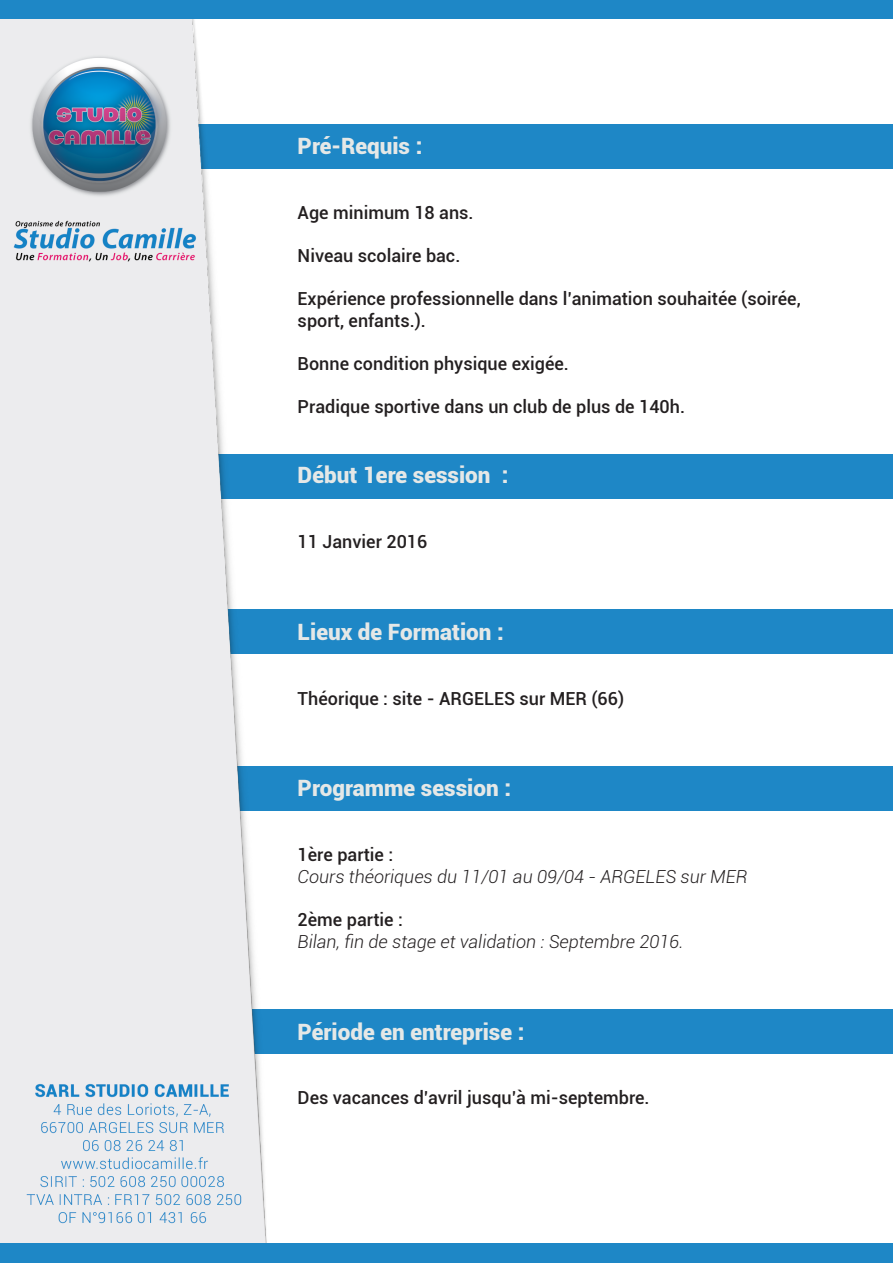
<style>
.page{position:relative;width:893px;height:1263px;background:#fff}
.page>*{position:absolute;margin:0;border:0;box-sizing:border-box;transform-origin:0 0}
.t1{font:900 22.5px "Roboto";color:#e5e8e7}
.t2{font:500 18px/21.6px "Roboto";color:#231f20}
.t3{font:italic 300 18px "Roboto";color:#231f20}
</style>
<div class="page">
<img style="left:0;top:18px;width:893px;height:1226px">
<div style="left:0;top:0;width:893px;height:18px;background:#1e87c6"></div>
<div style="left:0;top:1244px;width:893px;height:19px;background:#1e87c6"></div>
<p class="t1" style="left:298px;top:130px;width:126px">Pré-Requis :</p>
<p class="t2" style="left:298px;top:201px;width:177px">Age minimum 18 ans.</p>
<p class="t2" style="left:298px;top:244px;width:164px">Niveau scolaire bac.</p>
<p class="t2" style="left:298px;top:287px;width:505px">Expérience professionnelle dans l’animation souhaitée (soirée, sport, enfants.).</p>
<p class="t2" style="left:298px;top:352px;width:273px">Bonne condition physique exigée.</p>
<p class="t2" style="left:298px;top:395px;width:389px">Pradique sportive dans un club de plus de 140h.</p>
<p class="t1" style="left:298px;top:459px;width:212px">Début 1ere session :</p>
<p class="t2" style="left:298px;top:530px;width:131px">11 Janvier 2016</p>
<p class="t1" style="left:298px;top:616px;width:208px">Lieux de Formation :</p>
<p class="t2" style="left:298px;top:687px;width:328px">Théorique : site - ARGELES sur MER (66)</p>
<p class="t1" style="left:298px;top:772px;width:215px">Programme session :</p>
<p class="t2" style="left:298px;top:843px;width:97px">1ère partie :</p>
<p class="t3" style="left:298px;top:864px;width:451px">Cours théoriques du 11/01 au 09/04 - ARGELES sur MER</p>
<p class="t2" style="left:298px;top:908px;width:107px">2ème partie :</p>
<p class="t3" style="left:298px;top:929px;width:387px">Bilan, fin de stage et validation : Septembre 2016.</p>
<p class="t1" style="left:298px;top:1015px;width:228px">Période en entreprise :</p>
<p class="t2" style="left:298px;top:1086px;width:353px">Des vacances d’avril jusqu’à mi-septembre.</p>
</div>
